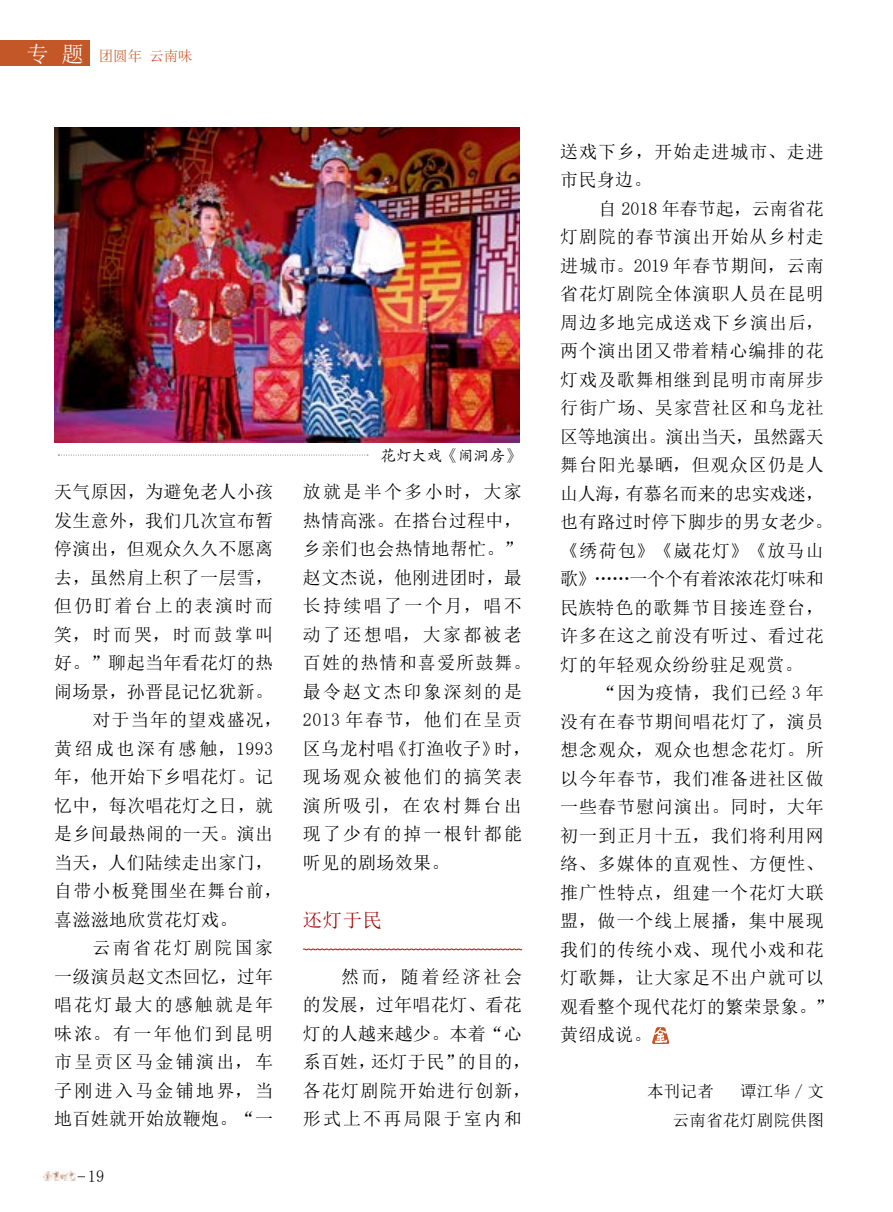
<style>
.page{position:relative;width:893px;height:1212px;background:#fff}
.page>*{position:absolute;margin:0;border:0;box-sizing:border-box;transform-origin:0 0}
.t1{font:19.5px "Sim Sun";color:#a40000}
.t2{font:18px/28.5px "Sim Sun";letter-spacing:.05em;color:#000}
.t3{font:18px/28.5px "Sim Sun";letter-spacing:.115em;color:#000}
.t4{font:18px "Sim Sun";letter-spacing:.02em;color:#000}
.t5{font:18px "Sim Sun";letter-spacing:.125em;color:#000}
.t6{font:18px "Sim Sun";letter-spacing:.15em;color:#000}
.t7{font:18px "Sim Sun";letter-spacing:.14em;color:#000}
.t8{font:18px "Sim Sun";letter-spacing:.13em;color:#000}
.t9{font:16.5px/28.5px "Sim Sun";letter-spacing:.02em;color:#000;text-align:right}
.t10{font:15.6px "FZKTK GBK1 0";color:#000}
.t11{font:14.4px "Sim Sun";letter-spacing:.005em;color:#c45727}
.s1{font-size:22.35px;color:#fff}
</style>
<div class="page">
<img style="left:44px;top:1170px;width:32px;height:11px">
<div style="left:0;top:40px;width:90px;height:26px;background:#c45727"></div>
<img style="left:54px;top:128px;width:466px;height:315px">
<svg style="left:652px;top:1027px;width:17px;height:17px"></svg>
<img style="left:378px;top:394px;width:138px;height:49px">
<svg style="left:58px;top:455px;width:310px;height:1px"></svg>
<svg style="left:303px;top:948px;width:219px;height:2px"></svg>
<p class="t11" style="left:26px;top:49px;width:168px"><span class="s1">专 题</span> 团圆年 云南味</p>
<p class="t4" style="left:54px;top:483px;width:220px">天气原因，为避免老人小孩</p>
<p class="t4" style="left:54px;top:511px;width:220px">发生意外，我们几次宣布暂</p>
<p class="t4" style="left:54px;top:540px;width:220px">停演出，但观众久久不愿离</p>
<p class="t4" style="left:54px;top:568px;width:220px">去，虽然肩上积了一层雪，</p>
<p class="t3" style="left:54px;top:592px;width:220px">但仍盯着台上的表演时而</p>
<p class="t7" style="left:54px;top:625px;width:221px">笑，时而哭，时而鼓掌叫</p>
<p class="t4" style="left:54px;top:654px;width:220px">好。”聊起当年看花灯的热</p>
<p class="t4" style="left:54px;top:682px;width:220px">闹场景，孙晋昆记忆犹新。</p>
<p class="t2" style="left:92px;top:706px;width:191px">对于当年的望戏盛况，</p>
<p class="t6" style="left:54px;top:739px;width:220px">黄绍成也深有感触，1993</p>
<p class="t4" style="left:54px;top:768px;width:220px">年，他开始下乡唱花灯。记</p>
<p class="t4" style="left:54px;top:796px;width:220px">忆中，每次唱花灯之日，就</p>
<p class="t4" style="left:54px;top:825px;width:220px">是乡间最热闹的一天。演出</p>
<p class="t4" style="left:54px;top:853px;width:220px">当天，人们陆续走出家门，</p>
<p class="t2" style="left:54px;top:877px;width:229px">自带小板凳围坐在舞台前，</p>
<p class="t4" style="left:54px;top:910px;width:185px">喜滋滋地欣赏花灯戏。</p>
<p class="t8" style="left:92px;top:939px;width:182px">云南省花灯剧院国家</p>
<p class="t4" style="left:54px;top:967px;width:220px">一级演员赵文杰回忆，过年</p>
<p class="t3" style="left:54px;top:990px;width:220px">唱花灯最大的感触就是年</p>
<p class="t5" style="left:54px;top:1024px;width:220px">味浓。有一年他们到昆明</p>
<p class="t5" style="left:54px;top:1053px;width:220px">市呈贡区马金铺演出，车</p>
<p class="t5" style="left:54px;top:1081px;width:220px">子刚进入马金铺地界，当</p>
<p class="t4" style="left:54px;top:1110px;width:220px">地百姓就开始放鞭炮。“一</p>
<p class="t9" style="left:88px;top:1162px;width:18px">19</p>
<p class="t10" style="left:381px;top:447px;width:141px">花灯大戏《闹洞房》</p>
<p class="t3" style="left:303px;top:477px;width:229px">放就是半个多小时，大家热情高涨。在搭台过程中，乡亲们也会热情地帮忙。”赵文杰说，他刚进团时，最长持续唱了一个月，唱不动了还想唱，大家都被老百姓的热情和喜爱所鼓舞。最令赵文杰印象深刻的是<br>2013 年春节，他们在呈贡区乌龙村唱《打渔收子》时，现场观众被他们的搞笑表演所吸引，在农村舞台出现了少有的掉一根针都能听见的剧场效果。</p>
<p class="t1" style="left:303px;top:910px;width:81px">还灯于民</p>
<p class="t2" style="left:303px;top:962px;width:229px;text-indent:38px">然而，随着经济社会的发展，过年唱花灯、看花灯的人越来越少。本着“心系百姓，还灯于民”的目的，各花灯剧院开始进行创新，形式上不再局限于室内和</p>
<p class="t2" style="left:560px;top:137px;width:265px">送戏下乡，开始走进城市、走进市民身边。</p>
<p class="t2" style="left:560px;top:194px;width:274px;text-indent:38px">自 2018 年春节起，云南省花灯剧院的春节演出开始从乡村走进城市。2019 年春节期间，云南省花灯剧院全体演职人员在昆明周边多地完成送戏下乡演出后，两个演出团又带着精心编排的花灯戏及歌舞相继到昆明市南屏步行街广场、吴家营社区和乌龙社区等地演出。演出当天，虽然露天舞台阳光暴晒，但观众区仍是人山人海，有慕名而来的忠实戏迷，也有路过时停下脚步的男女老少。《绣荷包》《崴花灯》《放马山歌》……一个个有着浓浓花灯味和民族特色的歌舞节目接连登台，许多在这之前没有听过、看过花灯的年轻观众纷纷驻足观赏。</p>
<p class="t2" style="left:560px;top:678px;width:274px;text-indent:38px">“因为疫情，我们已经 3 年没有在春节期间唱花灯了，演员想念观众，观众也想念花灯。所以今年春节，我们准备进社区做一些春节慰问演出。同时，大年初一到正月十五，我们将利用网络、多媒体的直观性、方便性、推广性特点，组建一个花灯大联盟，做一个线上展播，集中展现我们的传统小戏、现代小戏和花灯歌舞，让大家足不出户就可以观看整个现代花灯的繁荣景象。”黄绍成说。</p>
<p class="t9" style="left:647px;top:1077px;width:68px">本刊记者</p>
<p class="t9" style="left:673px;top:1077px;width:153px">谭江华 / 文<br>云南省花灯剧院供图</p>
</div>
